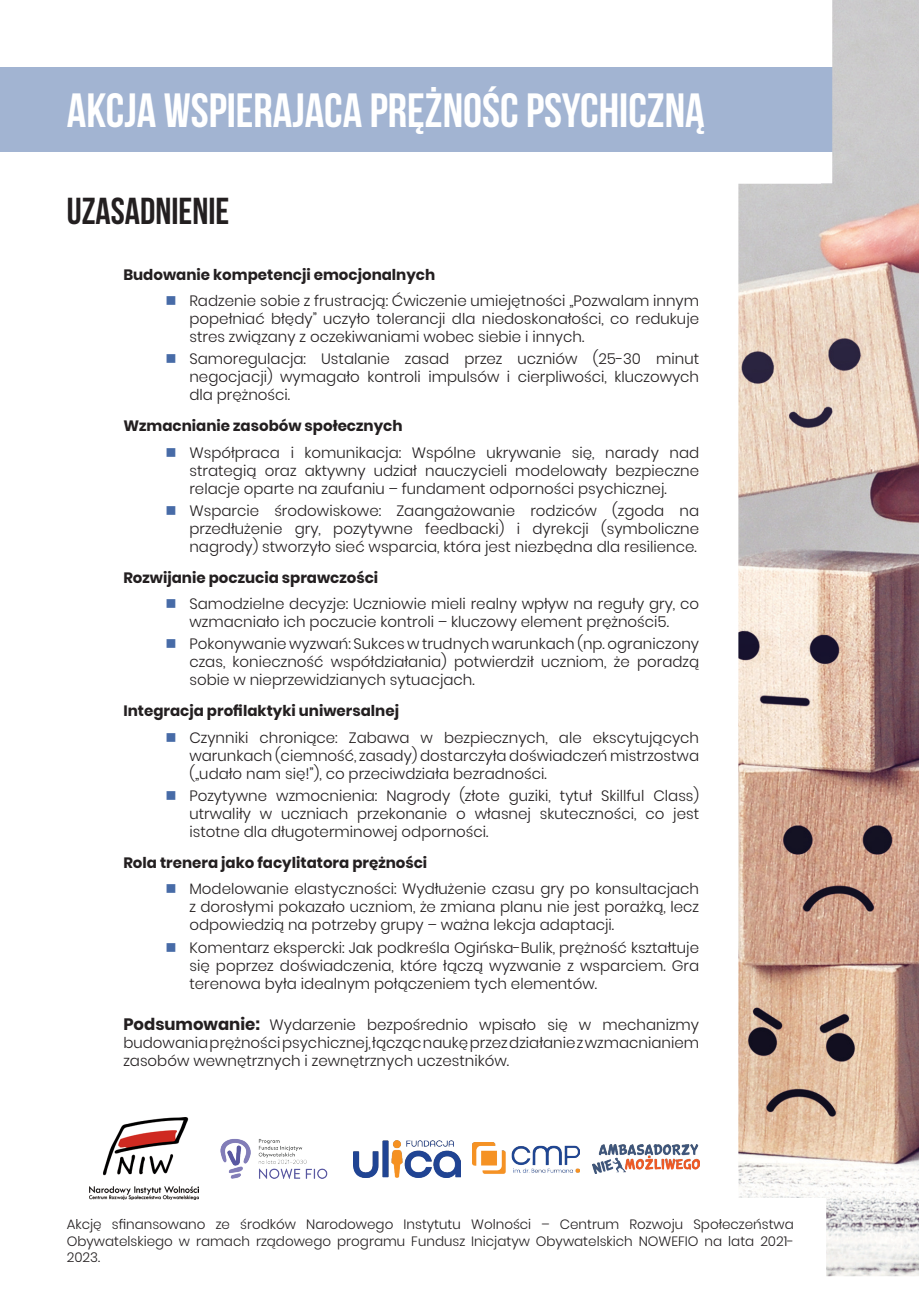
<style>
.page{position:relative;width:919px;height:1289px;background:#fff}
.page>*{position:absolute;margin:0;border:0;box-sizing:border-box;transform-origin:0 0}
.tytuły_glowny_white{font:48px "Bebas Neue";color:#fff}
.tytuły_25{font:37.5px "Bebas Neue";color:#231f20}
.wypunktowaniemale10{font:300 15px/18px "Poppins";color:#231f20;text-align:justify}
.bold10{font:700 15px "Poppins";color:#231f20}
.t1{font:300 13.5px/16.2px "Poppins";color:#231f20;text-align:justify}
.s1{font-weight:700;font-size:16.5px}
</style>
<div class="page">
<div style="left:1px;top:67px;width:917px;height:85px;background:#a2b4d2"></div>
<img style="left:738px;top:0;width:180px;height:1276px">
<img style="left:89px;top:1117px;width:110px;height:82px">
<img style="left:220px;top:1139px;width:108px;height:40px">
<img style="left:353px;top:1140px;width:107px;height:37px">
<img style="left:473px;top:1142px;width:107px;height:32px">
<img style="left:592px;top:1144px;width:107px;height:29px">
<p class="tytuły_glowny_white" style="left:67px;top:85px;width:639px">AKCJA WSPIERAJACA PRĘŻNOŚC PSYCHICZNĄ</p>
<p class="tytuły_25" style="left:67px;top:190px;width:164px">UZASADNIENIE</p>
<p class="bold10" style="left:123px;top:265px;width:313px">Budowanie kompetencji emocjonalnych</p>
<p class="wypunktowaniemale10" style="left:189px;top:292px;width:511px">Radzenie sobie z frustracją: Ćwiczenie umiejętności „Pozwalam innym popełniać błędy” uczyło tolerancji dla niedoskonałości, co redukuje stres związany z oczekiwaniami wobec siebie i innych.</p>
<p class="wypunktowaniemale10" style="left:189px;top:350px;width:511px">Samoregulacja: Ustalanie zasad przez uczniów (25-30 minut negocjacji) wymagało kontroli impulsów i cierpliwości, kluczowych dla prężności.</p>
<p class="bold10" style="left:123px;top:417px;width:281px">Wzmacnianie zasobów społecznych</p>
<p class="wypunktowaniemale10" style="left:189px;top:443px;width:511px">Współpraca i komunikacja: Wspólne ukrywanie się, narady nad strategią oraz aktywny udział nauczycieli modelowały bezpieczne relacje oparte na zaufaniu – fundament odporności psychicznej.</p>
<p class="wypunktowaniemale10" style="left:189px;top:501px;width:511px">Wsparcie środowiskowe: Zaangażowanie rodziców (zgoda na przedłużenie gry, pozytywne feedbacki) i dyrekcji (symboliczne nagrody) stworzyło sieć wsparcia, która jest niezbędna dla resilience.</p>
<p class="bold10" style="left:123px;top:568px;width:256px">Rozwijanie poczucia sprawczości</p>
<p class="wypunktowaniemale10" style="left:189px;top:595px;width:511px">Samodzielne decyzje: Uczniowie mieli realny wpływ na reguły gry, co wzmacniało ich poczucie kontroli – kluczowy element prężności5.</p>
<p class="wypunktowaniemale10" style="left:189px;top:635px;width:511px">Pokonywanie wyzwań: Sukces w trudnych warunkach (np. ograniczony czas, konieczność współdziałania) potwierdził uczniom, że poradzą sobie w nieprzewidzianych sytuacjach.</p>
<p class="bold10" style="left:123px;top:702px;width:277px">Integracja profilaktyki uniwersalnej</p>
<p class="wypunktowaniemale10" style="left:189px;top:728px;width:511px">Czynniki chroniące: Zabawa w bezpiecznych, ale ekscytujących warunkach (ciemność, zasady) dostarczyła doświadczeń mistrzostwa („udało nam się!”), co przeciwdziała bezradności.</p>
<p class="wypunktowaniemale10" style="left:189px;top:786px;width:511px">Pozytywne wzmocnienia: Nagrody (złote guziki, tytuł Skillful Class) utrwaliły w uczniach przekonanie o własnej skuteczności, co jest istotne dla długoterminowej odporności.</p>
<p class="bold10" style="left:123px;top:853px;width:305px">Rola trenera jako facylitatora prężności</p>
<p class="wypunktowaniemale10" style="left:189px;top:880px;width:511px">Modelowanie elastyczności: Wydłużenie czasu gry po konsultacjach z dorosłymi pokazało uczniom, że zmiana planu nie jest porażką, lecz odpowiedzią na potrzeby grupy – ważna lekcja adaptacji.</p>
<p class="wypunktowaniemale10" style="left:189px;top:938px;width:511px">Komentarz ekspercki: Jak podkreśla Ogińska-Bulik, prężność kształtuje się poprzez doświadczenia, które łączą wyzwanie z wsparciem. Gra terenowa była idealnym połączeniem tych elementów.</p>
<p class="wypunktowaniemale10" style="left:123px;top:1015px;width:577px"><span class="s1">Podsumowanie:</span> Wydarzenie bezpośrednio wpisało się w mechanizmy budowania prężności psychicznej, łącząc naukę przez działanie z wzmacnianiem zasobów wewnętrznych i zewnętrznych uczestników.</p>
<p class="t1" style="left:67px;top:1216px;width:728px">Akcję sfinansowano ze środków Narodowego Instytutu Wolności – Centrum Rozwoju Społeczeństwa Obywatelskiego w ramach rządowego programu Fundusz Inicjatyw Obywatelskich NOWEFIO na lata 2021- 2023.</p>
</div>
